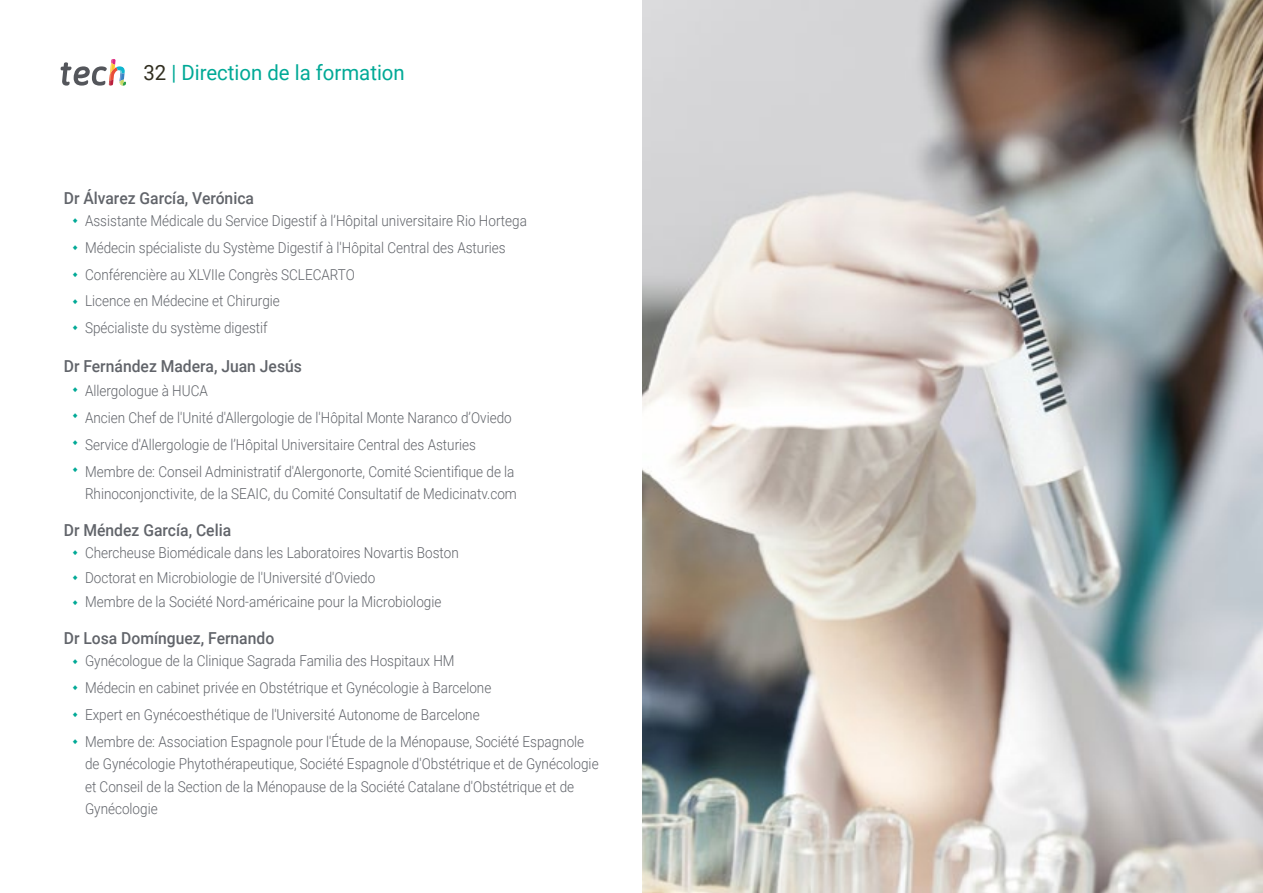
<style>
.page{position:relative;width:1263px;height:893px;background:#fff}
.page>*{position:absolute;margin:0;border:0;box-sizing:border-box;transform-origin:0 0}
.t1{font:21px "Roboto";color:#00a996}
.t2{font:500 16.5px "Roboto";color:#61646a;scale:.95 1}
.t3{font:300 15px/26.7px "Roboto";color:#61646a;scale:.9 1}
.s1{color:#312e20}
</style>
<div class="page">
<svg style="left:61px;top:59px;width:65px;height:27px"></svg>
<img style="left:642px;top:0;width:621px;height:893px">
<h1 class="t1" style="left:144px;top:57px;width:263px"><span class="s1">32</span> | Direction de la formation</h1>
<p class="t2" style="left:64px;top:186px;width:202px">Dr Álvarez García, Verónica</p>
<p class="t3" style="left:85px;top:207px;width:492px">Assistante Médicale du Service Digestif à l’Hôpital universitaire Rio Hortega Médecin spécialiste du Système Digestif à l'Hôpital Central des Asturies Conférencière au XLVIIe Congrès SCLECARTO<br>Licence en Médecine et Chirurgie<br>Spécialiste du système digestif</p>
<p class="t2" style="left:64px;top:354px;width:252px">Dr Fernández Madera, Juan Jesús</p>
<p class="t3" style="left:85px;top:377px;width:479px">Allergologue à HUCA<br>Ancien Chef de l'Unité d'Allergologie de l'Hôpital Monte Naranco d’Oviedo Service d'Allergologie de l’Hôpital Universitaire Central des Asturies Membre de: Conseil Administratif d'Alergonorte, Comité Scientifique de la</p>
<p class="t3" style="left:85px;top:480px;width:481px">Rhinoconjonctivite, de la SEAIC, du Comité Consultatif de Medicinatv.com</p>
<p class="t2" style="left:64px;top:518px;width:178px">Dr Méndez García, Celia</p>
<p class="t3" style="left:85px;top:540px;width:417px;line-height:24.6px">Chercheuse Biomédicale dans les Laboratoires Novartis Boston<br>Doctorat en Microbiologie de l'Université d'Oviedo<br>Membre de la Société Nord-américaine pour la Microbiologie</p>
<p class="t2" style="left:64px;top:627px;width:223px">Dr Losa Domínguez, Fernando</p>
<p class="t3" style="left:85px;top:647px;width:556px">Gynécologue de la Clinique Sagrada Familia des Hospitaux HM<br>Médecin en cabinet privée en Obstétrique et Gynécologie à Barcelone<br>Expert en Gynécoesthétique de l'Université Autonome de Barcelone<br>Membre de: Association Espagnole pour l'Étude de la Ménopause, Société Espagnole</p>
<p class="t3" style="left:85px;top:752px;width:572px;line-height:22.5px">de Gynécologie Phytothérapeutique, Société Espagnole d'Obstétrique et de Gynécologie et Conseil de la Section de la Ménopause de la Société Catalane d'Obstétrique et de<br>Gynécologie</p>
</div>
